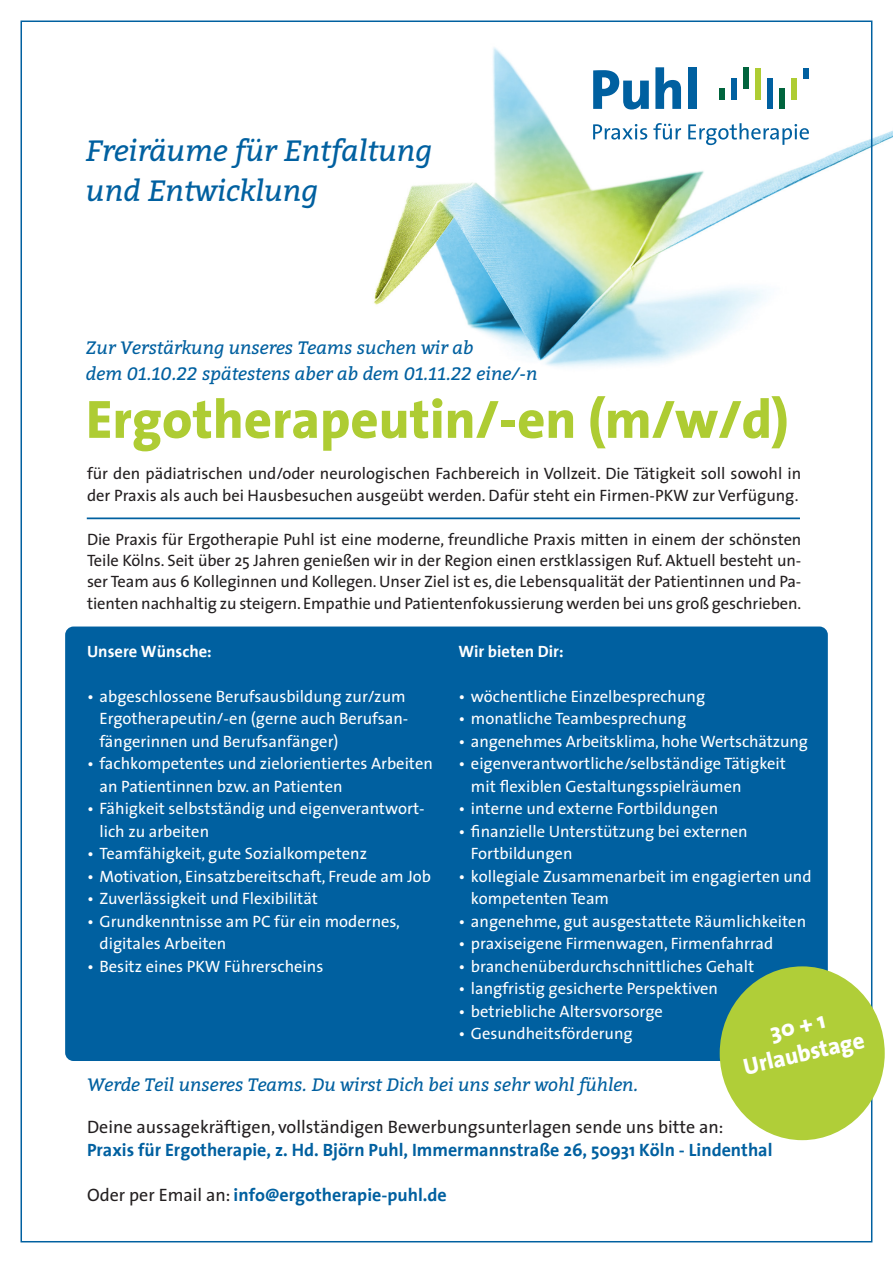
<style>
.page{position:relative;width:893px;height:1263px;background:#fff}
.page>*{position:absolute;margin:0;border:0;box-sizing:border-box;transform-origin:0 0}
.t1{font:800 54.45px "The Sans";color:#aecc33}
.t2{font:italic 29.4px "Bitter";color:#0060a0}
.t3{font:800 23.1px "The Sans";color:#fff}
.t4{font:italic 18px "Bitter";color:#0060a0}
.t5{font:700 18px "The Sans";color:#0060a0}
.t6{font:18px "The Sans";color:#231f20}
.t7{font:16.5px/22.5px "The Sans";color:#fff}
.t8{font:16.5px/21px "The Sans";letter-spacing:-.005em;color:#231f20}
.t9{font:700 16.5px "The Sans";color:#fff}
.s1{font-weight:400;color:#231f20}
</style>
<div class="page">
<img style="left:260px;top:20px;width:633px;height:384px">
<div style="left:803px;top:68px;width:6px;height:10px;background:#0060a0"></div>
<div style="left:791px;top:78px;width:6px;height:22px;background:#aecc33"></div>
<div style="left:779px;top:88px;width:6px;height:21px;background:#00643d"></div>
<div style="left:767px;top:78px;width:6px;height:31px;background:#0060a0"></div>
<div style="left:755px;top:68px;width:6px;height:32px;background:#aecc33"></div>
<div style="left:743px;top:67px;width:6px;height:21px;background:#00643d"></div>
<div style="left:731px;top:79px;width:6px;height:21px;background:#0060a0"></div>
<div style="left:719px;top:88px;width:6px;height:12px;background:#00643d"></div>
<svg style="left:593px;top:70px;width:56px;height:40px"></svg>
<svg style="left:655px;top:67px;width:26px;height:42px"></svg>
<div style="left:688px;top:67px;width:8px;height:42px;background:#0060a0"></div>
<svg style="left:593px;top:124px;width:54px;height:16px"></svg>
<svg style="left:653px;top:123px;width:28px;height:17px"></svg>
<svg style="left:688px;top:123px;width:121px;height:22px"></svg>
<div style="left:65px;top:626px;width:763px;height:435px;background:#0060a0;border-radius:8px"></div>
<div style="left:87px;top:518px;width:713px;height:1px;border:1px solid #0060a0"></div>
<div style="left:720px;top:966px;width:165px;height:174px;background:#b0ce38;border-radius:50%"></div>
<p class="t2" style="left:86px;top:133px;width:347px">Freiräume für Entfaltung</p>
<p class="t2" style="left:86px;top:172px;width:233px">und Entwicklung</p>
<p class="t4" style="left:86px;top:337px;width:389px">Zur Verstärkung unseres Teams suchen wir ab</p>
<p class="t4" style="left:86px;top:362px;width:453px">dem 01.10.22 spätestens aber ab dem 01.11.22 eine/-n</p>
<p class="t1" style="left:86px;top:374px;width:704px">Ergotherapeutin/-en (m/w/d)</p>
<p class="t8" style="left:87px;top:461px;width:716px;line-height:22.5px">für den pädiatrischen und/oder neurologischen Fachbereich in Vollzeit. Die Tätigkeit soll sowohl in der Praxis als auch bei Hausbesuchen ausgeübt werden. Dafür steht ein Firmen-PKW zur Verfügung.</p>
<p class="t8" style="left:87px;top:528px;width:716px;text-align:justify">Die Praxis für Ergotherapie Puhl ist eine moderne, freundliche Praxis mitten in einem der schönsten Teile Kölns. Seit über 25 Jahren genießen wir in der Region einen erstklassigen Ruf. Aktuell besteht un&shy;ser Team aus 6 Kolleginnen und Kollegen. Unser Ziel ist es, die Lebensqualität der Patientinnen und Pa-</p>
<p class="t8" style="left:87px;top:593px;width:716px">tienten nachhaltig zu steigern. Empathie und Patientenfokussierung werden bei uns groß geschrieben.</p>
<p class="t9" style="left:87px;top:637px;width:126px">Unsere Wünsche:</p>
<p class="t7" style="left:87px;top:684px;width:320px">• abgeschlossene Berufsausbildung zur/zum</p>
<p class="t7" style="left:100px;top:707px;width:310px">Ergotherapeutin/-en (gerne auch Berufsan&shy;fängerinnen und Berufsanfänger)</p>
<p class="t7" style="left:100px;top:752px;width:335px;text-indent:-13px">• fachkompetentes und zielorientiertes Arbeiten an Patientinnen bzw. an Patienten</p>
<p class="t7" style="left:100px;top:797px;width:326px;text-indent:-13px">• Fähigkeit selbstständig und eigenverantwort&shy;lich zu arbeiten</p>
<p class="t7" style="left:87px;top:842px;width:282px">• Teamfähigkeit, gute Sozialkompetenz</p>
<p class="t7" style="left:87px;top:864px;width:345px">• Motivation, Einsatzbereitschaft, Freude am Job</p>
<p class="t7" style="left:87px;top:887px;width:232px">• Zuverlässigkeit und Flexibilität</p>
<p class="t7" style="left:100px;top:909px;width:302px;text-indent:-13px">• Grundkenntnisse am PC für ein modernes, digitales Arbeiten</p>
<p class="t7" style="left:87px;top:954px;width:238px">• Besitz eines PKW Führerscheins</p>
<p class="t9" style="left:458px;top:637px;width:107px">Wir bieten Dir:</p>
<p class="t7" style="left:458px;top:684px;width:248px">• wöchentliche Einzelbesprechung</p>
<p class="t7" style="left:458px;top:707px;width:229px">• monatliche Teambesprechung</p>
<p class="t7" style="left:458px;top:729px;width:351px">• angenehmes Arbeitsklima, hohe Wertschätzung</p>
<p class="t7" style="left:471px;top:752px;width:317px;text-indent:-13px">• eigenverantwortliche/selbständige Tätigkeit mit flexiblen Gestaltungsspielräumen</p>
<p class="t7" style="left:458px;top:797px;width:261px">• interne und externe Fortbildungen</p>
<p class="t7" style="left:458px;top:819px;width:291px">• finanzielle Unterstützung bei externen</p>
<p class="t7" style="left:471px;top:842px;width:103px">Fortbildungen</p>
<p class="t7" style="left:458px;top:864px;width:355px">• kollegiale Zusammenarbeit im engagierten und</p>
<p class="t7" style="left:471px;top:887px;width:140px">kompetenten Team</p>
<p class="t7" style="left:458px;top:909px;width:349px">• angenehme, gut ausgestattete Räumlichkeiten</p>
<p class="t7" style="left:458px;top:932px;width:316px">• praxiseigene Firmenwagen, Firmenfahrrad</p>
<p class="t7" style="left:458px;top:954px;width:297px">• branchenüberdurchschnittliches Gehalt</p>
<p class="t7" style="left:458px;top:977px;width:261px">• langfristig gesicherte Perspektiven</p>
<p class="t7" style="left:458px;top:999px;width:206px">• betriebliche Altersvorsorge</p>
<p class="t7" style="left:458px;top:1022px;width:176px">• Gesundheitsförderung</p>
<p class="t3" style="left:766px;top:1013px;width:57px;rotate:-13deg">30 + 1</p>
<p class="t3" style="left:739px;top:1048px;width:125px;rotate:-13deg">Urlaubstage</p>
<p class="t4" style="left:87px;top:1073px;width:553px">Werde Teil unseres Teams. Du wirst Dich bei uns sehr wohl fühlen.</p>
<p class="t6" style="left:87px;top:1112px;width:638px">Deine aussagekräftigen, vollständigen Bewerbungsunterlagen sende uns bitte an:</p>
<p class="t5" style="left:87px;top:1134px;width:687px">Praxis für Ergotherapie, z. Hd. Björn Puhl, Immermannstraße 26, 50931 Köln - Lindenthal</p>
<p class="t5" style="left:87px;top:1179px;width:361px"><span class="s1">Oder per Email an:</span> info@ergotherapie-puhl.de</p>
</div>
